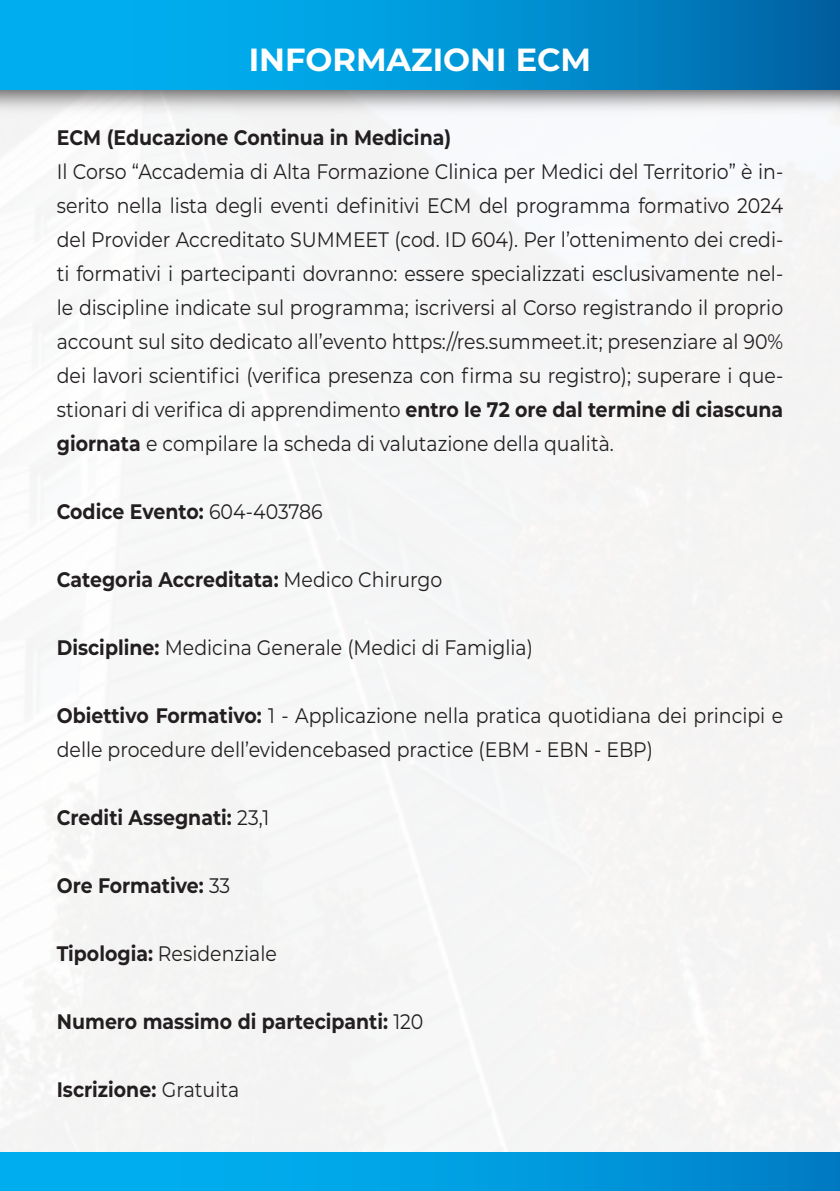
<style>
.page{position:relative;width:840px;height:1191px;background:#fff}
.page>*{position:absolute;margin:0;border:0;box-sizing:border-box;transform-origin:0 0}
.t1{font:700 32px "Montserrat";color:#fff}
.t2{font:21px/34px "Montserrat";color:#231f20;text-align:justify;scale:.9 1}
.t3{font:700 21px "Montserrat";color:#231f20;scale:.9 1}
.s1{font-weight:700}
.s2{font-weight:400}
</style>
<div class="page">
<img style="left:0;top:89px;width:839px;height:33px">
<svg style="left:0;top:0;width:839px;height:89px;background:#0094d5"></svg>
<div style="left:0;top:1152px;width:839px;height:39px;background:linear-gradient(to right,#00b8f7,#0084cb)"></div>
<h1 class="t1" style="left:249px;top:36px;width:343px">INFORMAZIONI ECM</h1>
<p class="t3" style="left:57px;top:122px;width:439px">ECM (Educazione Continua in Medicina)</p>
<p class="t2" style="left:57px;top:154px;width:808px">Il Corso “Accademia di Alta Formazione Clinica per Medici del Territorio” è in&shy;serito nella lista degli eventi definitivi ECM del programma formativo 2024 del Provider Accreditato SUMMEET (cod. ID 604). Per l’ottenimento dei credi&shy;ti formativi i partecipanti dovranno: essere specializzati esclusivamente nel&shy;le discipline indicate sul programma; iscriversi al Corso registrando il proprio account sul sito dedicato all’evento https://res.summeet.it; presenziare al 90% dei lavori scientifici (verifica presenza con firma su registro); superare i que&shy;stionari di verifica di apprendimento <span class="s1">entro le 72 ore dal termine di ciascuna giornata</span> e compilare la scheda di valutazione della qualità.</p>
<p class="t3" style="left:57px;top:496px;width:297px">Codice Evento: <span class="s2">604-403786</span></p>
<p class="t3" style="left:57px;top:564px;width:429px">Categoria Accreditata: <span class="s2">Medico Chirurgo</span></p>
<p class="t2" style="left:57px;top:630px;width:530px"><span class="s1">Discipline:</span> Medicina Generale (Medici di Famiglia)</p>
<p class="t2" style="left:57px;top:698px;width:808px"><span class="s1">Obiettivo Formativo:</span> 1 - Applicazione nella pratica quotidiana dei principi e delle procedure dell’evidencebased practice (EBM - EBN - EBP)</p>
<p class="t3" style="left:57px;top:802px;width:237px">Crediti Assegnati: <span class="s2">23,1</span></p>
<p class="t3" style="left:57px;top:870px;width:194px">Ore Formative: <span class="s2">33</span></p>
<p class="t2" style="left:57px;top:936px;width:246px"><span class="s1">Tipologia:</span> Residenziale</p>
<p class="t3" style="left:57px;top:1006px;width:409px">Numero massimo di partecipanti: <span class="s2">120</span></p>
<p class="t3" style="left:57px;top:1074px;width:204px">Iscrizione: <span class="s2">Gratuita</span></p>
</div>
